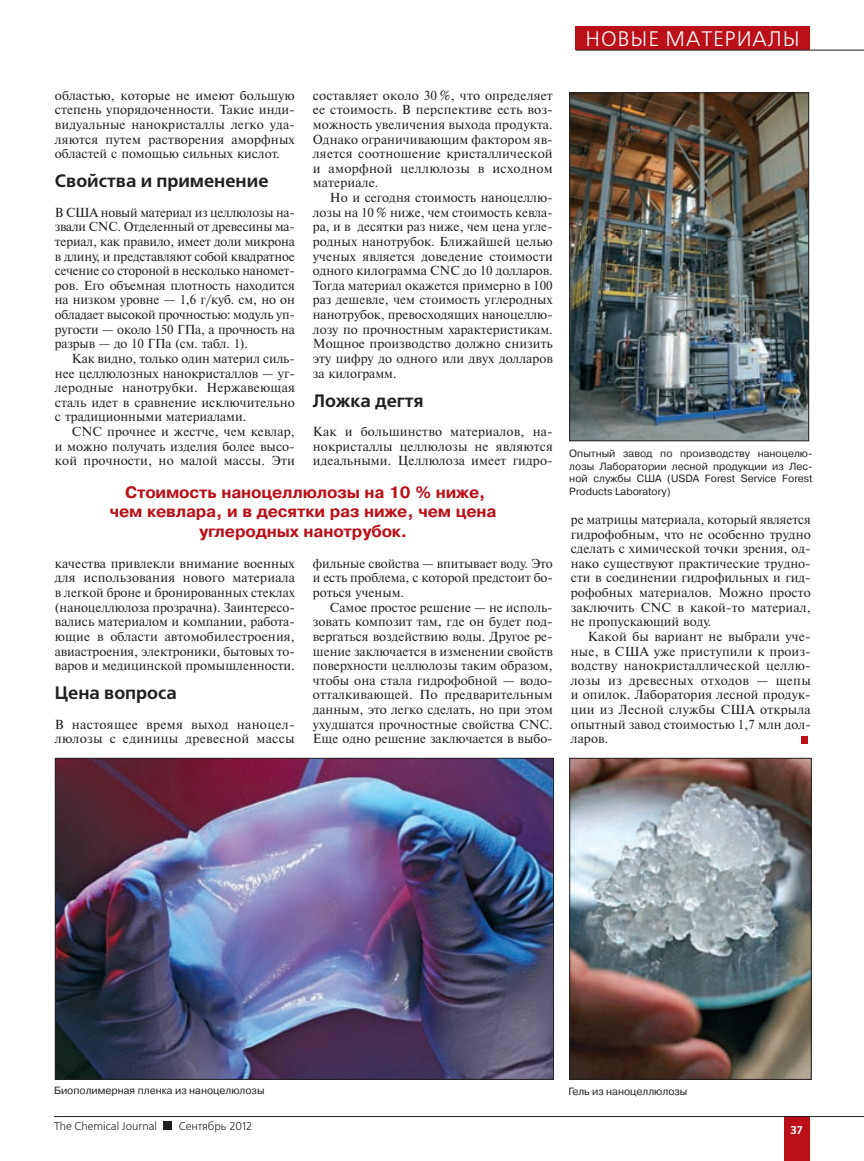
<style>
.page{position:relative;width:864px;height:1161px;background:#fff}
.page>*{position:absolute;margin:0;border:0;box-sizing:border-box;transform-origin:0 0}
.t1{font:21px "Free Set C";letter-spacing:.04em;color:#fff}
.t2{font:700 18px "Free Set C";color:#231f20}
.t3{font:700 16.5px/19.5px "Pragmatica C";letter-spacing:-.01em;color:#bb1018;text-align:center}
.t4{font:13.05px/14.7px "Newton C";color:#231f20;text-align:justify}
.t5{font:13.05px/14.7px "Newton C";letter-spacing:.02em;color:#231f20}
.t6{font:11.25px "Free Set C";color:#231f20}
.t7{font:700 11.25px "Free Set C";color:#fff}
.t8{font:10.5px/12.8px "Pragmatica C";color:#231f20;text-align:justify}
</style>
<div class="page">
<div style="left:800px;top:736px;width:7px;height:7px;background:#bb1018"></div>
<img style="left:57px;top:760px;width:494px;height:318px">
<div style="left:55px;top:758px;width:498px;height:322px;border:1px solid #231f20"></div>
<img style="left:571px;top:760px;width:238px;height:318px">
<div style="left:569px;top:758px;width:242px;height:322px;border:1px solid #231f20"></div>
<img style="left:571px;top:94px;width:235px;height:345px">
<div style="left:569px;top:92px;width:239px;height:349px;border:1px solid #231f20"></div>
<div style="left:783px;top:1116px;width:26px;height:45px;background:#bb1018"></div>
<hr style="left:54px;top:1116px;width:755px;height:1px;background:#231f20">
<hr style="left:809px;top:1116px;width:54px;height:1px;background:#231f20">
<div style="left:164px;top:1121px;width:8px;height:9px;background:#231f20"></div>
<div style="left:575px;top:27px;width:234px;height:23px;background:#bb1018"></div>
<hr style="left:575px;top:50px;width:234px;height:1px;background:#231f20">
<hr style="left:809px;top:50px;width:54px;height:1px;background:#231f20">
<h1 class="t1" style="left:585px;top:30px;width:215px">НОВЫЕ МАТЕРИАЛЫ</h1>
<p class="t4" style="left:55px;top:89px;width:241px">областью, которые не имеют большую степень упорядоченности. Такие инди&shy;видуальные нанокристаллы легко уда&shy;ляются путем растворения аморфных областей с помощью сильных кислот.</p>
<h2 class="t2" style="left:55px;top:174px;width:215px">Свойства и применение</h2>
<p class="t4" style="left:55px;top:206px;width:241px">В США новый материал из целлюлозы на&shy;звали CNC. Отделенный от древесины ма&shy;териал, как правило, имеет доли микрона в длину, и представляют собой квадратное сечение со стороной в несколько наномет&shy;ров. Его объемная плотность находится на низком уровне — 1,6 г/куб. см, но он обладает высокой прочностью: модуль уп&shy;ругости — около 150 ГПа, а прочность на разрыв — до 10 ГПа (см. табл. 1).</p>
<p class="t4" style="left:55px;top:352px;width:241px;text-indent:17px">Как видно, только один материл силь&shy;нее целлюлозных нанокристаллов — уг&shy;леродные нанотрубки. Нержавеющая сталь идет в сравнение исключительно с традиционными материалами.</p>
<p class="t4" style="left:55px;top:425px;width:241px;text-indent:17px">CNC прочнее и жестче, чем кевлар, и можно получать изделия более высо&shy;кой прочности, но малой массы. Эти</p>
<p class="t4" style="left:313px;top:89px;width:241px">составляет около 30 %, что определяет ее стоимость. В перспективе есть воз&shy;можность увеличения выхода продукта.<br>Однако ограничивающим фактором яв&shy;ляется соотношение кристаллической и аморфной целлюлозы в исходном материале.</p>
<p class="t4" style="left:313px;top:191px;width:241px;text-indent:17px">Но и сегодня стоимость наноцеллю&shy;лозы на 10 % ниже, чем стоимость кевла&shy;ра, и в десятки раз ниже, чем цена угле&shy;родных нанотрубок. Ближайшей целью ученых является доведение стоимости одного килограмма CNC до 10 долларов.<br>Тогда материал окажется примерно в 100 раз дешевле, чем стоимость углеродных нанотрубок, превосходящих наноцеллю&shy;лозу по прочностным характеристикам.<br>Мощное производство должно снизить эту цифру до одного или двух долларов за килограмм.</p>
<h2 class="t2" style="left:313px;top:393px;width:112px">Ложка дегтя</h2>
<p class="t4" style="left:313px;top:425px;width:241px">Как и большинство материалов, на&shy;нокристаллы целлюлозы не являются идеальными. Целлюлоза имеет гидро-</p>
<p class="t3" style="left:110px;top:483px;width:388px">Стоимость наноцеллюлозы на 10 % ниже, чем кевлара, и в десятки раз ниже, чем цена углеродных нанотрубок.</p>
<p class="t4" style="left:55px;top:557px;width:241px">качества привлекли внимание военных для использования нового материала в легкой броне и бронированных стеклах (наноцеллюлоза прозрачна). Заинтересо&shy;вались материалом и компании, работа&shy;ющие в области автомобилестроения, авиастроения, электроники, бытовых то&shy;варов и медицинской промышленности.</p>
<h2 class="t2" style="left:55px;top:686px;width:123px">Цена вопроса</h2>
<p class="t5" style="left:55px;top:718px;width:241px">В настоящее время выход наноцел&shy;люлозы с единицы древесной массы</p>
<p class="t4" style="left:313px;top:557px;width:241px">фильные свойства — впитывает воду. Это и есть проблема, с которой предстоит бо&shy;роться ученым.</p>
<p class="t4" style="left:313px;top:601px;width:241px;text-indent:17px">Самое простое решение — не исполь&shy;зовать композит там, где он будет под&shy;вергаться воздействию воды. Другое ре&shy;шение заключается в изменении свойств поверхности целлюлозы таким образом, чтобы она стала гидрофобной — водо&shy;отталкивающей. По предварительным данным, это легко сделать, но при этом ухудшатся прочностные свойства CNC.<br>Еще одно решение заключается в выбо-</p>
<p class="t8" style="left:569px;top:448px;width:245px">Опытный завод по производству наноцелю&shy;лозы Лаборатории лесной продукции из Лес&shy;ной службы США (USDA Forest Service Forest Products Laboratory)</p>
<p class="t4" style="left:570px;top:513px;width:241px">ре матрицы материала, который является гидрофобным, что не особенно трудно сделать с химической точки зрения, од&shy;нако существуют практические трудно&shy;сти в соединении гидрофильных и гид&shy;рофобных материалов. Можно просто заключить CNC в какой-то материал, не пропускающий воду.</p>
<p class="t4" style="left:570px;top:630px;width:241px;text-indent:17px">Какой бы вариант не выбрали уче&shy;ные, в США уже приступили к произ&shy;водству нанокристаллической целлю&shy;лозы из древесных отходов — щепы и опилок. Лаборатория лесной продук&shy;ции из Лесной службы США открыла опытный завод стоимостью 1,7 млн дол&shy;ларов.</p>
<p class="t8" style="left:54px;top:1084px;width:212px">Биополимерная пленка из наноцелюлозы</p>
<p class="t8" style="left:568px;top:1085px;width:120px">Гель из наноцеллюлозы</p>
<p class="t6" style="left:54px;top:1121px;width:104px">The Chemical Journal</p>
<p class="t6" style="left:179px;top:1121px;width:75px">Сентябрь 2012</p>
<p class="t7" style="left:790px;top:1125px;width:14px">37</p>
</div>
